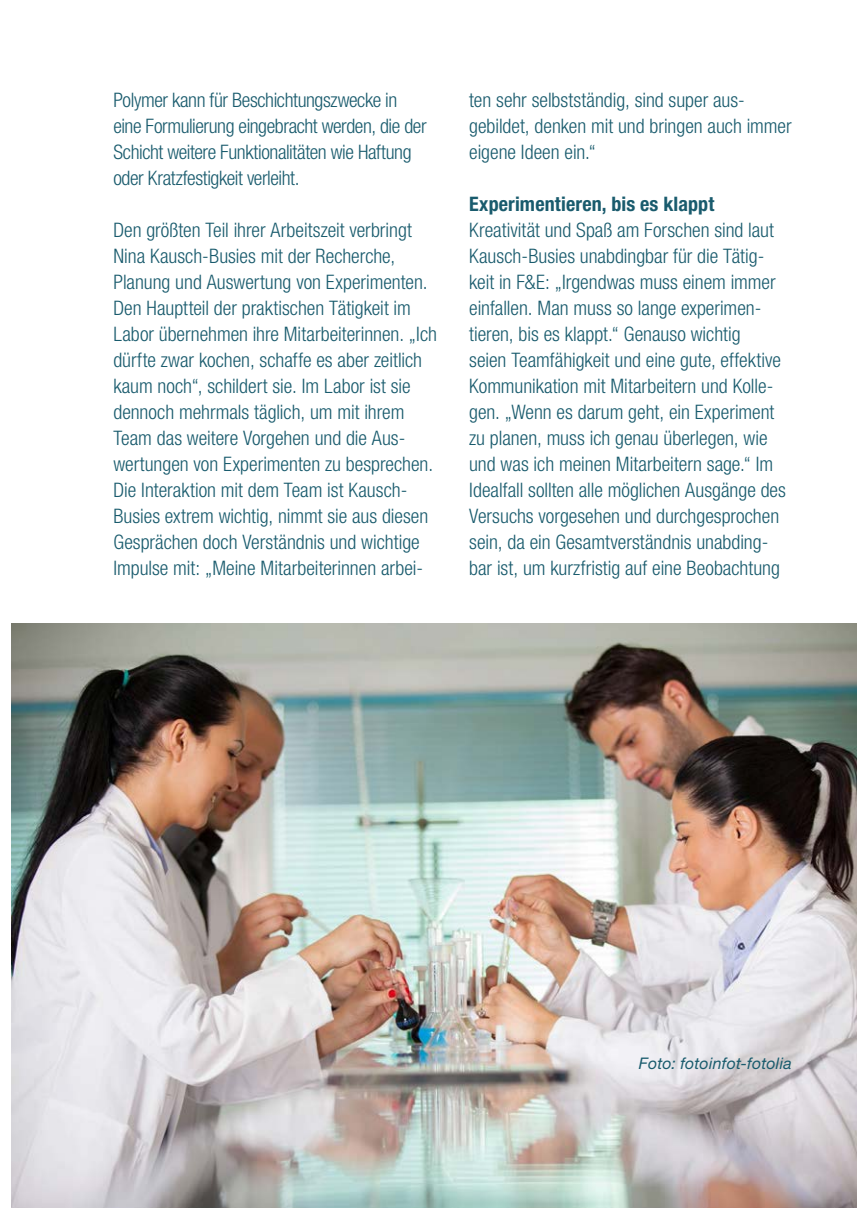
<style>
.page{position:relative;width:857px;height:1225px;background:#fff}
.page>*{position:absolute;margin:0;border:0;box-sizing:border-box;transform-origin:0 0}
.t1{font:300 condensed 20px/26px "Helvetica Neue LT Std";color:#195b6d}
.t2{font:300 condensed 20px/26px "Helvetica Neue LT Std";letter-spacing:-.02em;color:#195b6d}
.t3{font:700 condensed 20px "Helvetica Neue LT Std";letter-spacing:.005em;color:#195b6d}
.t4{font:italic 16px "Helvetica Neue LT Std";letter-spacing:.01em;color:#195b6d}
</style>
<div class="page">
<img style="left:11px;top:623px;width:845px;height:585px">
<p class="t2" style="left:113px;top:87px;width:314px">Polymer kann für Beschichtungszwecke in eine Formulierung eingebracht werden, die der Schicht weitere Funktionalitäten wie Haftung oder Kratzfestigkeit verleiht.</p>
<p class="t1" style="left:113px;top:217px;width:325px">Den größten Teil ihrer Arbeitszeit verbringt Nina Kausch-Busies mit der Recherche, Planung und Auswertung von Experimenten.<br>Den Hauptteil der praktischen Tätigkeit im Labor übernehmen ihre Mitarbeiterinnen. „Ich dürfte zwar kochen, schaffe es aber zeitlich kaum noch“, schildert sie. Im Labor ist sie dennoch mehrmals täglich, um mit ihrem Team das weitere Vorgehen und die Aus&shy;wertungen von Experimenten zu besprechen.<br>Die Interaktion mit dem Team ist Kausch-Busies extrem wichtig, nimmt sie aus diesen Gesprächen doch Verständnis und wichtige Impulse mit: „Meine Mitarbeiterinnen arbei-</p>
<p class="t1" style="left:469px;top:87px;width:324px">ten sehr selbstständig, sind super aus&shy;gebildet, denken mit und bringen auch immer eigene Ideen ein.“</p>
<p class="t3" style="left:469px;top:192px;width:246px">Experimentieren, bis es klappt</p>
<p class="t1" style="left:469px;top:217px;width:318px">Kreativität und Spaß am Forschen sind laut Kausch-Busies unabdingbar für die Tätig&shy;keit in F&amp;E: „Irgendwas muss einem immer einfallen. Man muss so lange experimen&shy;tieren, bis es klappt.“ Genauso wichtig<br>seien Teamfähigkeit und eine gute, effektive Kommunikation mit Mitarbeitern und Kolle&shy;gen. „Wenn es darum geht, ein Experiment zu planen, muss ich genau überlegen, wie und was ich meinen Mitarbeitern sage.“ Im Idealfall sollten alle möglichen Ausgänge des Versuchs vorgesehen und durchgesprochen sein, da ein Gesamtverständnis unabding&shy;bar ist, um kurzfristig auf eine Beobachtung</p>
<p class="t4" style="left:638px;top:1053px;width:154px">Foto: fotoinfot-fotolia</p>
</div>
